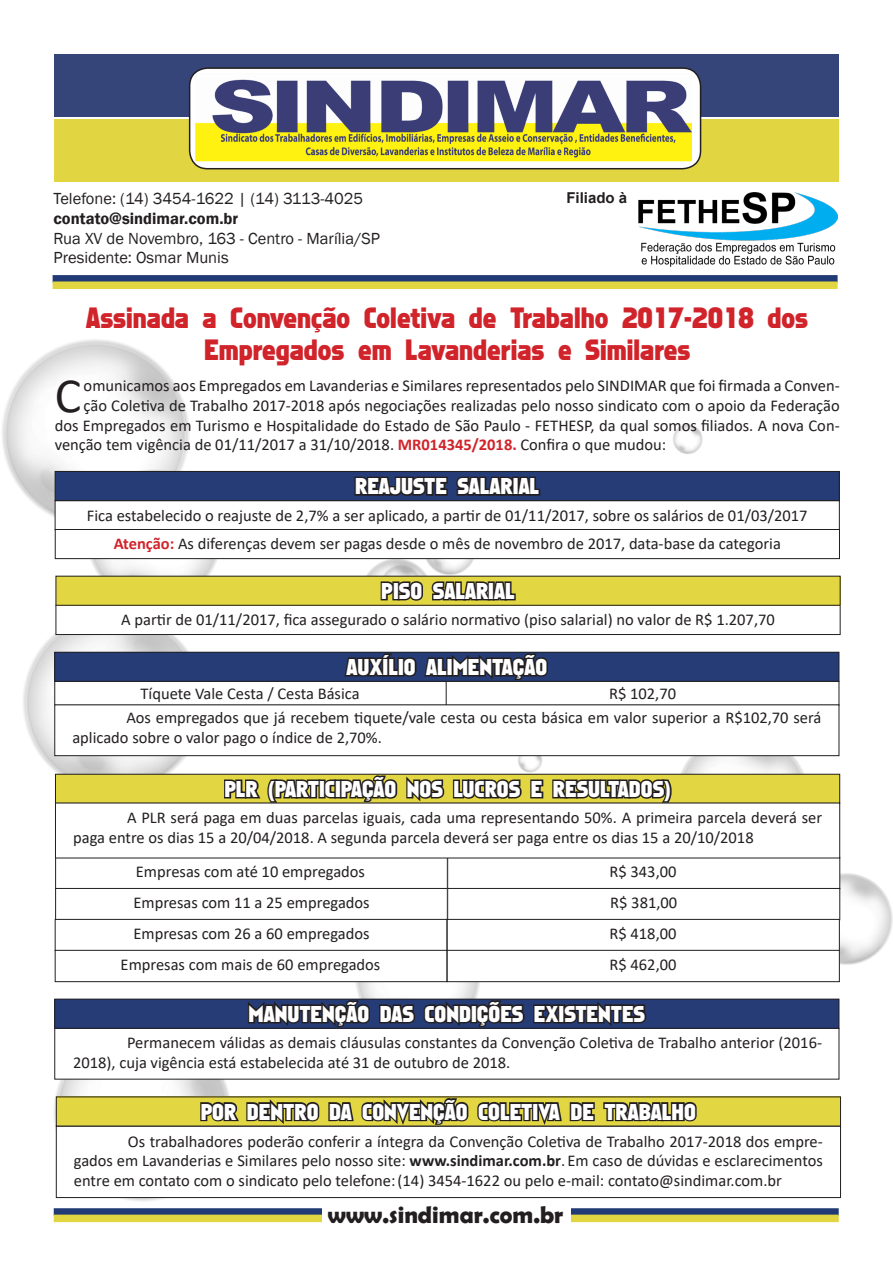
<style>
.page{position:relative;width:893px;height:1263px;background:#fff}
.page>*{position:absolute;margin:0;border:0;box-sizing:border-box;transform-origin:0 0}
.t1{font:49.5px "Calibri";color:#231f20}
.t2{font:27px "Faktos";color:#d1232a}
.t3{font:700 24px "Berlin Sans FB Demi";color:#231f20}
.t4{font:21px "Faktos";color:#fff}
.t5{font:16.5px/19.8px "Calibri";color:#231f20}
.t6{font:16.5px "Franklin Gothic";color:#231f20}
.t7{font:600 16.5px "Franklin Gothic";color:#231f20}
.t8{font:700 15px "Arial";color:#231f20}
.s1{font-weight:700;color:#d1232a}
.s2{font-weight:700}
</style>
<div class="page">
<img style="left:639px;top:193px;width:199px;height:74px">
<div style="left:53px;top:275px;width:785px;height:8px;background:#213a75"></div>
<div style="left:53px;top:281px;width:785px;height:8px;background:#e1d542"></div>
<div style="left:54px;top:54px;width:784px;height:62px;background:#364579"></div>
<div style="left:54px;top:119px;width:784px;height:63px;background:#e1d542"></div>
<div style="left:190px;top:68px;width:510px;height:101px;background:#fff;border-radius:18px"></div>
<img style="left:195px;top:73px;width:496px;height:91px">
<div style="left:189px;top:67px;width:512px;height:102px;border:2px solid #231f20;border-radius:18px"></div>
<div style="left:54px;top:1208px;width:785px;height:8px;background:#213a75"></div>
<div style="left:54px;top:1214px;width:785px;height:8px;background:#e1d542"></div>
<div style="left:322px;top:1205px;width:249px;height:21px;background:#fff"></div>
<img style="left:2px;top:339px;width:891px;height:862px">
<div style="left:55px;top:501px;width:784px;height:29px;background:#fff"></div>
<div style="left:55px;top:471px;width:784px;height:30px;background:#263c76"></div>
<div style="left:55px;top:471px;width:785px;height:30px;border:1px solid #231f20"></div>
<svg style="left:353px;top:462px;width:189px;height:34px"></svg>
<div style="left:56px;top:605px;width:784px;height:29px;background:#fff"></div>
<div style="left:56px;top:605px;width:784px;height:30px;border:1px solid #231f20"></div>
<div style="left:56px;top:576px;width:784px;height:29px;background:#e2d643"></div>
<div style="left:56px;top:576px;width:784px;height:30px;border:1px solid #231f20"></div>
<svg style="left:379px;top:567px;width:138px;height:34px"></svg>
<div style="left:55px;top:681px;width:391px;height:24px;background:#fff"></div>
<div style="left:55px;top:652px;width:784px;height:29px;background:#263c76"></div>
<div style="left:54px;top:652px;width:785px;height:30px;border:1px solid #231f20"></div>
<svg style="left:343px;top:643px;width:207px;height:40px"></svg>
<div style="left:446px;top:681px;width:393px;height:24px;background:#fff"></div>
<div style="left:446px;top:681px;width:393px;height:25px;border:1px solid #231f20"></div>
<div style="left:55px;top:705px;width:784px;height:51px;background:#fff"></div>
<div style="left:54px;top:704px;width:785px;height:52px;border:1px solid #231f20"></div>
<div style="left:55px;top:774px;width:785px;height:29px;background:#e2d643"></div>
<div style="left:55px;top:774px;width:785px;height:30px;border:1px solid #231f20"></div>
<svg style="left:222px;top:765px;width:177px;height:38px"></svg>
<svg style="left:405px;top:773px;width:140px;height:30px"></svg>
<svg style="left:551px;top:765px;width:122px;height:38px"></svg>
<div style="left:56px;top:857px;width:391px;height:32px;background:#fff"></div>
<div style="left:448px;top:857px;width:392px;height:32px;background:#fff"></div>
<div style="left:56px;top:888px;width:391px;height:32px;background:#fff"></div>
<div style="left:55px;top:888px;width:393px;height:32px;border:1px solid #231f20"></div>
<div style="left:448px;top:888px;width:392px;height:32px;background:#fff"></div>
<div style="left:447px;top:888px;width:393px;height:32px;border:1px solid #231f20"></div>
<div style="left:55px;top:919px;width:392px;height:32px;background:#fff"></div>
<div style="left:55px;top:919px;width:392px;height:32px;border:1px solid #231f20"></div>
<div style="left:447px;top:919px;width:392px;height:32px;background:#fff"></div>
<div style="left:447px;top:919px;width:393px;height:32px;border:1px solid #231f20"></div>
<div style="left:55px;top:950px;width:392px;height:32px;background:#fff"></div>
<div style="left:55px;top:950px;width:392px;height:32px;border:1px solid #231f20"></div>
<div style="left:447px;top:950px;width:392px;height:32px;background:#fff"></div>
<div style="left:447px;top:950px;width:393px;height:32px;border:1px solid #231f20"></div>
<div style="left:55px;top:803px;width:785px;height:55px;background:#fff"></div>
<div style="left:55px;top:529px;width:784px;height:30px;background:#fff"></div>
<div style="left:55px;top:529px;width:785px;height:30px;border:1px solid #231f20"></div>
<div style="left:55px;top:1028px;width:784px;height:51px;background:#fff"></div>
<div style="left:54px;top:1028px;width:785px;height:51px;border:1px solid #231f20"></div>
<div style="left:55px;top:999px;width:784px;height:29px;background:#263c76"></div>
<div style="left:54px;top:999px;width:785px;height:29px;border:1px solid #231f20"></div>
<svg style="left:246px;top:990px;width:126px;height:40px"></svg>
<svg style="left:378px;top:990px;width:270px;height:40px"></svg>
<div style="left:56px;top:1126px;width:784px;height:71px;background:#fff"></div>
<div style="left:56px;top:1126px;width:785px;height:72px;border:1px solid #231f20"></div>
<div style="left:56px;top:1097px;width:784px;height:29px;background:#e2d643"></div>
<svg style="left:199px;top:1095px;width:122px;height:33px"></svg>
<svg style="left:327px;top:1088px;width:269px;height:40px"></svg>
<svg style="left:602px;top:1088px;width:97px;height:34px"></svg>
<p class="t6" style="left:53px;top:188px;width:311px">Telefone: (14) 3454-1622 | (14) 3113-4025</p>
<p class="t7" style="left:53px;top:208px;width:186px">contato@sindimar.com.br</p>
<p class="t6" style="left:53px;top:228px;width:328px">Rua XV de Novembro, 163 - Centro - Marília/SP</p>
<p class="t6" style="left:53px;top:248px;width:177px">Presidente: Osmar Munis</p>
<p class="t8" style="left:566px;top:188px;width:62px">Filiado à</p>
<p class="t2" style="left:86px;top:302px;width:723px">Assinada a Convenção Coletiva de Trabalho 2017-2018 dos</p>
<p class="t2" style="left:204px;top:334px;width:488px">Empregados em Lavanderias e Similares</p>
<p class="t5" style="left:84px;top:375px;width:757px">omunicamos aos Empregados em Lavanderias e Similares representados pelo SINDIMAR que foi firmada a Conven&shy;ção Coletiva de Trabalho 2017-2018 após negociações realizadas pelo nosso sindicato com o apoio da Federação</p>
<p class="t1" style="left:55px;top:361px;width:28px">C</p>
<p class="t5" style="left:55px;top:415px;width:786px">dos Empregados em Turismo e Hospitalidade do Estado de São Paulo - FETHESP, da qual somos filiados. A nova Con&shy;venção tem vigência de 01/11/2017 a 31/10/2018. <span class="s1">MR014345/2018.</span> Confira o que mudou:</p>
<p class="t4" style="left:355px;top:474px;width:186px">REAJUSTE SALARIAL</p>
<p class="t5" style="left:87px;top:505px;width:722px">Fica estabelecido o reajuste de 2,7% a ser aplicado, a partir de 01/11/2017, sobre os salários de 01/03/2017</p>
<p class="t5" style="left:114px;top:534px;width:669px"><span class="s1">Atenção:</span> As diferenças devem ser pagas desde o mês de novembro de 2017, data-base da categoria</p>
<p class="t4" style="left:381px;top:579px;width:135px">PISO SALARIAL</p>
<p class="t5" style="left:121px;top:609px;width:655px">A partir de 01/11/2017, fica assegurado o salário normativo (piso salarial) no valor de R$ 1.207,70</p>
<p class="t4" style="left:346px;top:655px;width:202px">AUXÍLIO ALIMENTAÇÃO</p>
<p class="t5" style="left:609px;top:683px;width:69px">R$ 102,70</p>
<p class="t5" style="left:72px;top:707px;width:750px;text-indent:54px">Aos empregados que já recebem tiquete/vale cesta ou cesta básica em valor superior a R$102,70 será aplicado sobre o valor pago o índice de 2,70%.</p>
<p class="t4" style="left:225px;top:777px;width:447px">PLR (PARTICIPAÇÃO NOS LUCROS E RESULTADOS)</p>
<p class="t5" style="left:141px;top:683px;width:221px">Tíquete Vale Cesta / Cesta Básica</p>
<p class="t5" style="left:73px;top:807px;width:750px;text-indent:54px">A PLR será paga em duas parcelas iguais, cada uma representando 50%. A primeira parcela deverá ser paga entre os dias 15 a 20/04/2018. A segunda parcela deverá ser paga entre os dias 15 a 20/10/2018</p>
<p class="t5" style="left:136px;top:861px;width:231px">Empresas com até 10 empregados</p>
<p class="t5" style="left:134px;top:892px;width:238px">Empresas com 11 a 25 empregados</p>
<p class="t5" style="left:133px;top:923px;width:238px">Empresas com 26 a 60 empregados</p>
<p class="t5" style="left:121px;top:954px;width:261px">Empresas com mais de 60 empregados</p>
<p class="t5" style="left:609px;top:861px;width:69px">R$ 343,00</p>
<p class="t5" style="left:610px;top:892px;width:69px">R$ 381,00</p>
<p class="t5" style="left:609px;top:923px;width:69px">R$ 418,00</p>
<p class="t5" style="left:609px;top:954px;width:69px">R$ 462,00</p>
<p class="t4" style="left:249px;top:1002px;width:398px">MANUTENÇÃO DAS CONDIÇÕES EXISTENTES</p>
<p class="t5" style="left:73px;top:1032px;width:750px;text-indent:54px">Permanecem válidas as demais cláusulas constantes da Convenção Coletiva de Trabalho anterior (2016-<br>2018), cuja vigência está estabelecida até 31 de outubro de 2018.</p>
<p class="t4" style="left:201px;top:1099px;width:496px">POR DENTRO DA CONVENÇÃO COLETIVA DE TRABALHO</p>
<p class="t5" style="left:74px;top:1131px;width:750px;text-align:justify;text-indent:54px">Os trabalhadores poderão conferir a íntegra da Convenção Coletiva de Trabalho 2017-2018 dos empre&shy;gados em Lavanderias e Similares pelo nosso site: <span class="s2">www.sindimar.com.br</span>. Em caso de dúvidas e esclarecimentos entre em contato com o sindicato pelo telefone:(14) 3454-1622 ou pelo e-mail: contato@sindimar.com.br</p>
<p class="t3" style="left:328px;top:1200px;width:237px">www.sindimar.com.br</p>
</div>
